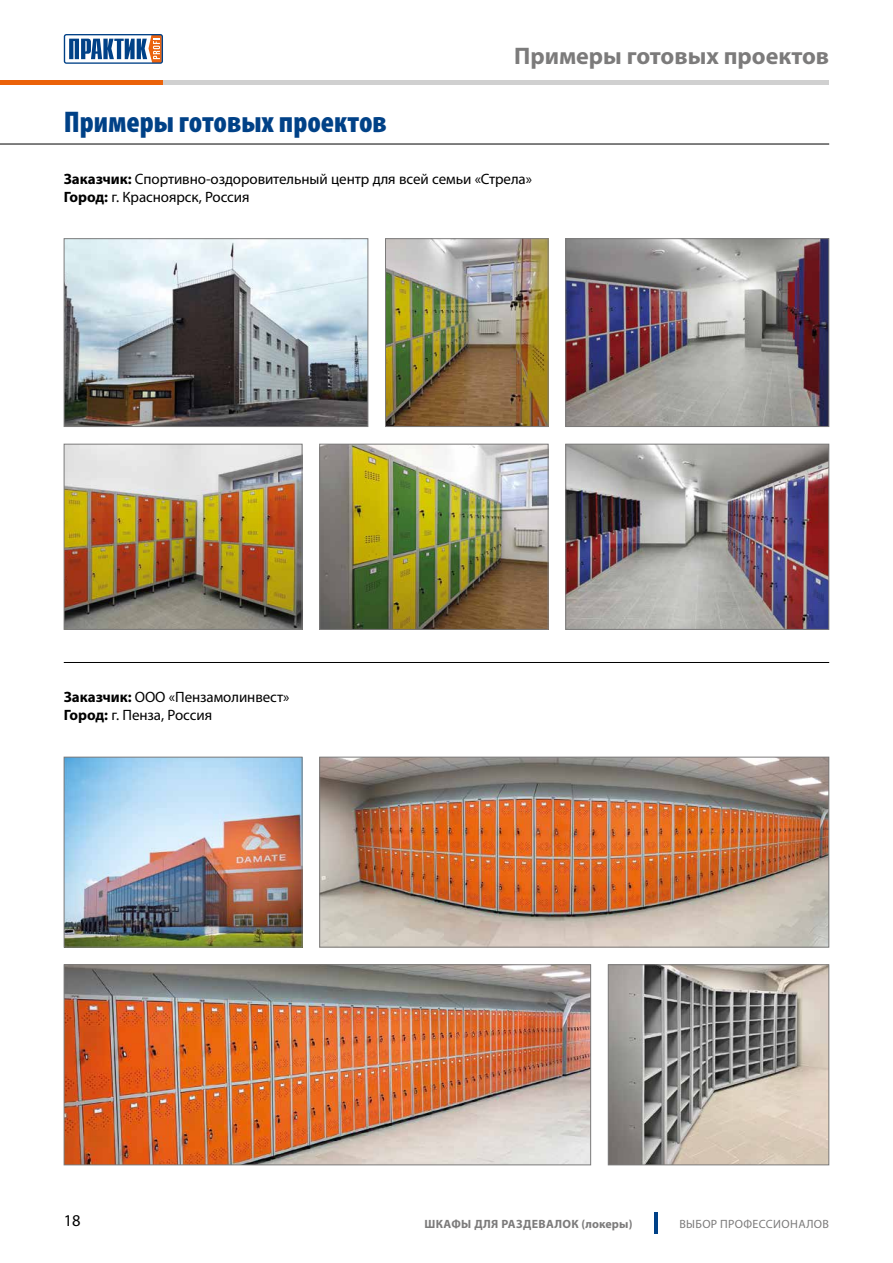
<style>
.page{position:relative;width:893px;height:1263px;background:#fff}
.page>*{position:absolute;margin:0;border:0;box-sizing:border-box;transform-origin:0 0}
.t1{font:900 condensed 30px "Myriad Pro";color:#004187}
.t2{font:700 24px "Myriad Pro";color:#7c7b7b}
.t3{font:16.5px "Myriad Pro";color:#000}
.t4{font:15px/18px "Myriad Pro";letter-spacing:-.005em;color:#000}
.t5{font:700 12px "Myriad Pro";letter-spacing:.03em;color:#7c7b7b}
.t6{font:12px "Myriad Pro";letter-spacing:.03em;color:#7c7b7b}
.s1{font-weight:700}
</style>
<div class="page">
<hr style="left:654px;top:1213px;width:3px;height:21px;background:#004187">
<img style="left:66px;top:759px;width:234px;height:186px">
<div style="left:64px;top:757px;width:238px;height:190px;border:1px solid #7c7b7b"></div>
<img style="left:66px;top:966px;width:523px;height:197px">
<div style="left:64px;top:964px;width:527px;height:201px;border:1px solid #7c7b7b"></div>
<img style="left:321px;top:759px;width:506px;height:186px">
<div style="left:319px;top:757px;width:510px;height:190px;border:1px solid #7c7b7b"></div>
<img style="left:610px;top:966px;width:217px;height:197px">
<div style="left:608px;top:964px;width:221px;height:201px;border:1px solid #7c7b7b"></div>
<img style="left:66px;top:240px;width:300px;height:185px">
<div style="left:64px;top:238px;width:304px;height:189px;border:1px solid #7c7b7b"></div>
<img style="left:66px;top:446px;width:234px;height:182px">
<div style="left:64px;top:444px;width:238px;height:186px;border:1px solid #7c7b7b"></div>
<img style="left:321px;top:446px;width:225px;height:182px">
<div style="left:319px;top:444px;width:229px;height:186px;border:1px solid #7c7b7b"></div>
<img style="left:567px;top:446px;width:260px;height:182px">
<div style="left:565px;top:444px;width:264px;height:186px;border:1px solid #7c7b7b"></div>
<img style="left:567px;top:240px;width:260px;height:185px">
<div style="left:565px;top:238px;width:264px;height:189px;border:1px solid #7c7b7b"></div>
<img style="left:387px;top:240px;width:159px;height:185px">
<div style="left:385px;top:238px;width:163px;height:189px;border:1px solid #7c7b7b"></div>
<hr style="left:0;top:144px;width:829px;height:1px;background:#000">
<svg style="left:64px;top:34px;width:99px;height:30px"></svg>
<hr style="left:159px;top:81px;width:670px;height:4px;background:#d0d0d0">
<hr style="left:0;top:81px;width:163px;height:4px;background:#eb6209">
<hr style="left:64px;top:662px;width:765px;height:1px;background:#000">
<h1 class="t1" style="left:64px;top:103px;width:325px">Примеры готовых проектов</h1>
<h2 class="t2" style="left:514px;top:40px;width:316px">Примеры готовых проектов</h2>
<p class="t4" style="left:64px;top:169px;width:470px"><span class="s1">Заказчик:</span> Спортивно-оздоровительный центр для всей семьи «Стрела»<br><span class="s1">Город:</span> г. Красноярск, Россия</p>
<p class="t4" style="left:64px;top:688px;width:227px"><span class="s1">Заказчик:</span> ООО «Пензамолинвест»<br><span class="s1">Город:</span> г. Пенза, Россия</p>
<p class="t3" style="left:64px;top:1210px;width:18px">18</p>
<p class="t5" style="left:424px;top:1216px;width:210px">ШКАФЫ ДЛЯ РАЗДЕВАЛОК (локеры)</p>
<p class="t6" style="left:679px;top:1216px;width:151px">ВЫБОР ПРОФЕССИОНАЛОВ</p>
</div>
